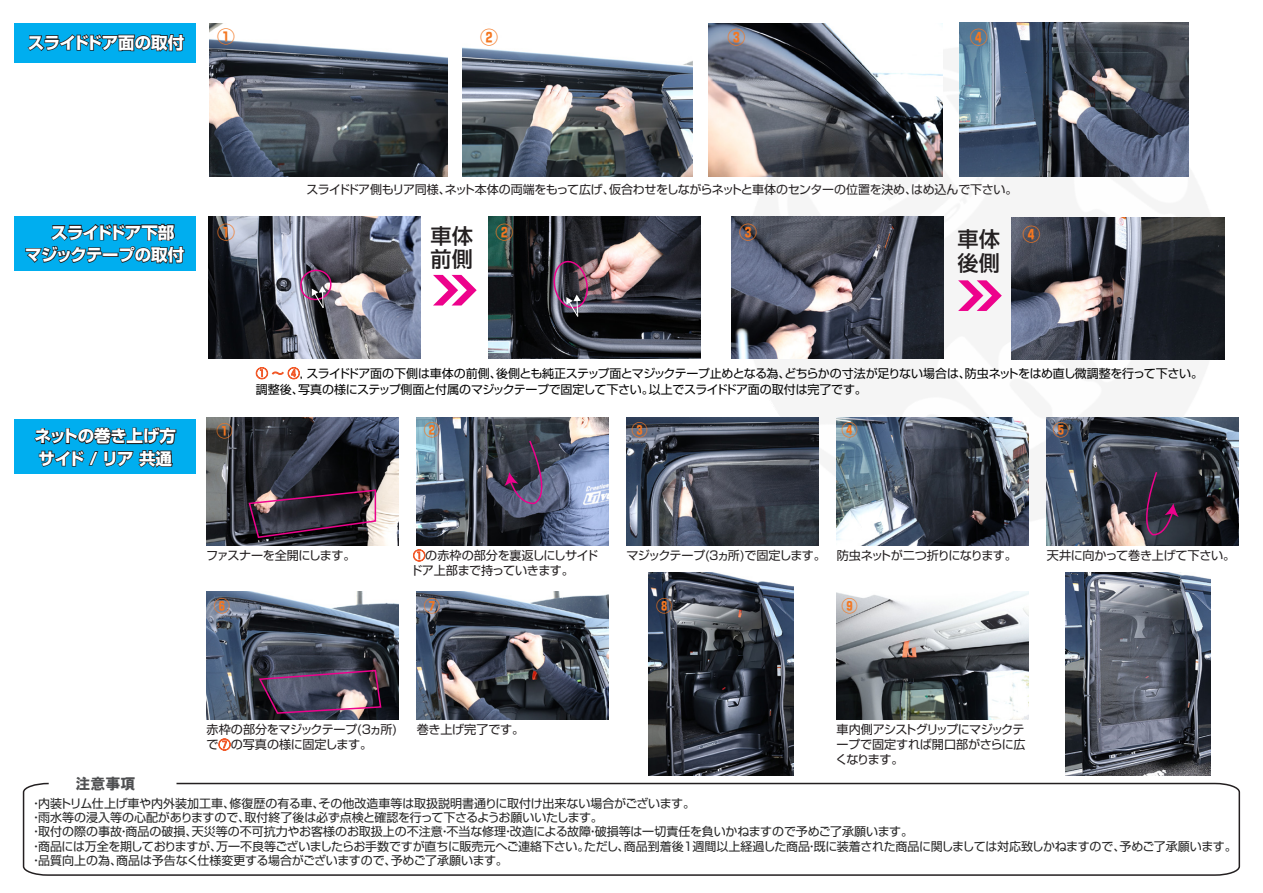
<style>
.page{position:relative;width:1263px;height:893px;background:#fff}
.page>*{position:absolute;margin:0;border:0;box-sizing:border-box;transform-origin:0 0}
.t1{font:500 21.15px/23.4px "Shin Go Pro";color:#231f20}
.t2{font:700 18px "Shin Go Pro";color:#f47721}
.t3{font:700 17.25px "Shin Go Pro";color:#f47721;scale:1.04 1}
.t4{font:700 16.5px/22.5px "Shin Go Pro";letter-spacing:-.02em;color:#fff}
.t5{font:700 16.5px "Shin Go Pro";letter-spacing:-.04em;color:#fff}
.t6{font:700 16.2px "Shin Go Pro";color:#f47721}
.t7{font:15px "HG Soei Kakugothic UB";color:#4e4f51}
.t8{font:12.15px/15.1px "Shin Go Pro";letter-spacing:-.035em;color:#231f20}
.t9{font:12px/14.4px "Shin Go Pro";letter-spacing:-.01em;color:#252525}
.t10{font:12px/16.5px "Shin Go Pro";letter-spacing:-.03em;color:#030303}
.t11{font:12px "Shin Go Pro";letter-spacing:-.03em;color:#231f20}
.s1{color:#f15929}
</style>
<div class="page">
<svg style="left:218px;top:738px;width:13px;height:13px"></svg>
<svg style="left:413px;top:549px;width:12px;height:13px"></svg>
<img style="left:648px;top:572px;width:145px;height:203px">
<div style="left:14px;top:23px;width:181px;height:40px;background:#00aeef"></div>
<div style="left:14px;top:216px;width:181px;height:54px;background:#00aeef"></div>
<div style="left:14px;top:419px;width:181px;height:55px;background:#00aeef"></div>
<img style="left:649px;top:22px;width:590px;height:598px">
<img style="left:206px;top:417px;width:193px;height:128px">
<img style="left:488px;top:216px;width:213px;height:142px">
<img style="left:208px;top:216px;width:213px;height:142px">
<img style="left:731px;top:216px;width:213px;height:142px">
<img style="left:1011px;top:218px;width:213px;height:141px">
<img style="left:210px;top:23px;width:238px;height:153px">
<img style="left:462px;top:23px;width:230px;height:153px">
<img style="left:709px;top:23px;width:233px;height:153px">
<img style="left:959px;top:23px;width:230px;height:153px">
<svg style="left:27px;top:34px;width:158px;height:18px"></svg>
<svg style="left:256px;top:367px;width:44px;height:12px"></svg>
<svg style="left:25px;top:223px;width:160px;height:41px"></svg>
<svg style="left:34px;top:427px;width:143px;height:41px"></svg>
<img style="left:836px;top:417px;width:193px;height:128px">
<img style="left:626px;top:417px;width:193px;height:128px">
<img style="left:416px;top:417px;width:193px;height:128px">
<svg style="left:504px;top:439px;width:49px;height:67px"></svg>
<svg style="left:22px;top:782px;width:1219px;height:94px"></svg>
<img style="left:207px;top:591px;width:192px;height:128px">
<img style="left:836px;top:591px;width:193px;height:128px">
<img style="left:1066px;top:572px;width:145px;height:203px">
<img style="left:417px;top:591px;width:192px;height:128px">
<svg style="left:433px;top:275px;width:44px;height:30px"></svg>
<svg style="left:958px;top:280px;width:44px;height:31px"></svg>
<svg style="left:297px;top:266px;width:36px;height:43px"></svg>
<svg style="left:550px;top:258px;width:39px;height:59px"></svg>
<img style="left:248px;top:489px;width:129px;height:50px">
<img style="left:258px;top:669px;width:124px;height:46px">
<svg style="left:1137px;top:471px;width:42px;height:66px"></svg>
<h3 class="t4" style="left:28px;top:30px;width:174px">スライドドア面の取付　</h3>
<h3 class="t3" style="left:217px;top:23px;width:19px">①</h3>
<h2 class="t2" style="left:480px;top:23px;width:19px">②</h2>
<h2 class="t2" style="left:728px;top:23px;width:19px">③</h2>
<h2 class="t2" style="left:970px;top:23px;width:19px">④</h2>
<h3 class="t5" style="left:51px;top:219px;width:125px">スライドドア下部</h3>
<h2 class="t2" style="left:217px;top:218px;width:19px">①</h2>
<h3 class="t4" style="left:25px;top:242px;width:161px">マジックテープの取付</h3>
<p class="t11" style="left:306px;top:179px;width:713px">スライドドア側もリア同様、ネット本体の両端をもって広げ、仮合わせをしながらネットと車体のセンターの位置を決め、はめ込んで下さい。</p>
<h2 class="t2" style="left:496px;top:218px;width:19px">②</h2>
<h2 class="t2" style="left:739px;top:218px;width:19px">③</h2>
<h1 class="t1" style="left:431px;top:221px;width:44px">車体前側</h1>
<h1 class="t1" style="left:958px;top:225px;width:44px">車体後側</h1>
<h2 class="t2" style="left:1022px;top:220px;width:19px">④</h2>
<h3 class="t4" style="left:35px;top:423px;width:143px">ネットの巻き上げ方サイド / リア 共通</h3>
<h3 class="t6" style="left:216px;top:418px;width:18px">①</h3>
<p class="t10" style="left:256px;top:363px;width:949px"><span class="s1">① ～ ④</span>, スライドドア面の下側は車体の前側、後側とも純正ステップ面とマジックテープ止めとなる為、どちらかの寸法が足りない場合は、防虫ネットをはめ直し微調整を行って下さい。調整後、写真の様にステップ側面と付属のマジックテープで固定して下さい。以上でスライドドア面の取付は完了です。</p>
<h3 class="t6" style="left:424px;top:417px;width:18px">②</h3>
<h3 class="t6" style="left:631px;top:417px;width:18px">③</h3>
<h3 class="t6" style="left:841px;top:417px;width:18px">④</h3>
<h3 class="t6" style="left:1053px;top:417px;width:18px">⑤</h3>
<p class="t8" style="left:206px;top:546px;width:151px">ファスナーを全開にします。</p>
<p class="t8" style="left:411px;top:546px;width:189px"><span class="s1">①</span>の赤枠の部分を裏返しにしサイドドア上部まで持っていきます。</p>
<p class="t8" style="left:626px;top:546px;width:392px">マジックテープ(３ヵ所)で固定します。 防虫ネットが二つ折りになります。</p>
<p class="t8" style="left:1047px;top:546px;width:190px">天井に向かって巻き上げて下さい。</p>
<h3 class="t6" style="left:214px;top:593px;width:18px">⑥</h3>
<h3 class="t6" style="left:424px;top:593px;width:18px">⑦</h3>
<h3 class="t6" style="left:656px;top:593px;width:18px">⑧</h3>
<h3 class="t6" style="left:841px;top:593px;width:18px">⑨</h3>
<p class="t7" style="left:75px;top:776px;width:62px">注意事項</p>
<p class="t8" style="left:206px;top:720px;width:192px">赤枠の部分をマジックテープ(3ヵ所)で<span class="s1">⑦</span>の写真の様に固定します。</p>
<p class="t8" style="left:417px;top:720px;width:109px">巻き上げ完了です。</p>
<p class="t8" style="left:836px;top:720px;width:191px;text-align:justify">車内側アシストグリップにマジックテープで固定すれば開口部がさらに広くなります。</p>
<p class="t9" style="left:30px;top:794px;width:1208px">・内装トリム仕上げ車や内外装加工車、修復歴の有る車、その他改造車等は取扱説明書通りに取付け出来ない場合がございます。<br>・雨水等の浸入等の心配がありますので、取付終了後は必ず点検と確認を行って下さるようお願いいたします。<br>・取付の際の事故・商品の破損、天災等の不可抗力やお客様のお取扱上の不注意・不当な修理・改造による故障・破損等は一切責任を負いかねますので予めご了承願います。<br>・商品には万全を期しておりますが、万一不良等ございましたらお手数ですが直ちに販売元へご連絡下さい。ただし、商品到着後１週間以上経過した商品・既に装着された商品に関しましては対応致しかねますので、予めご了承願います。・品質向上の為、商品は予告なく仕様変更する場合がございますので、予めご了承願います。</p>
</div>
